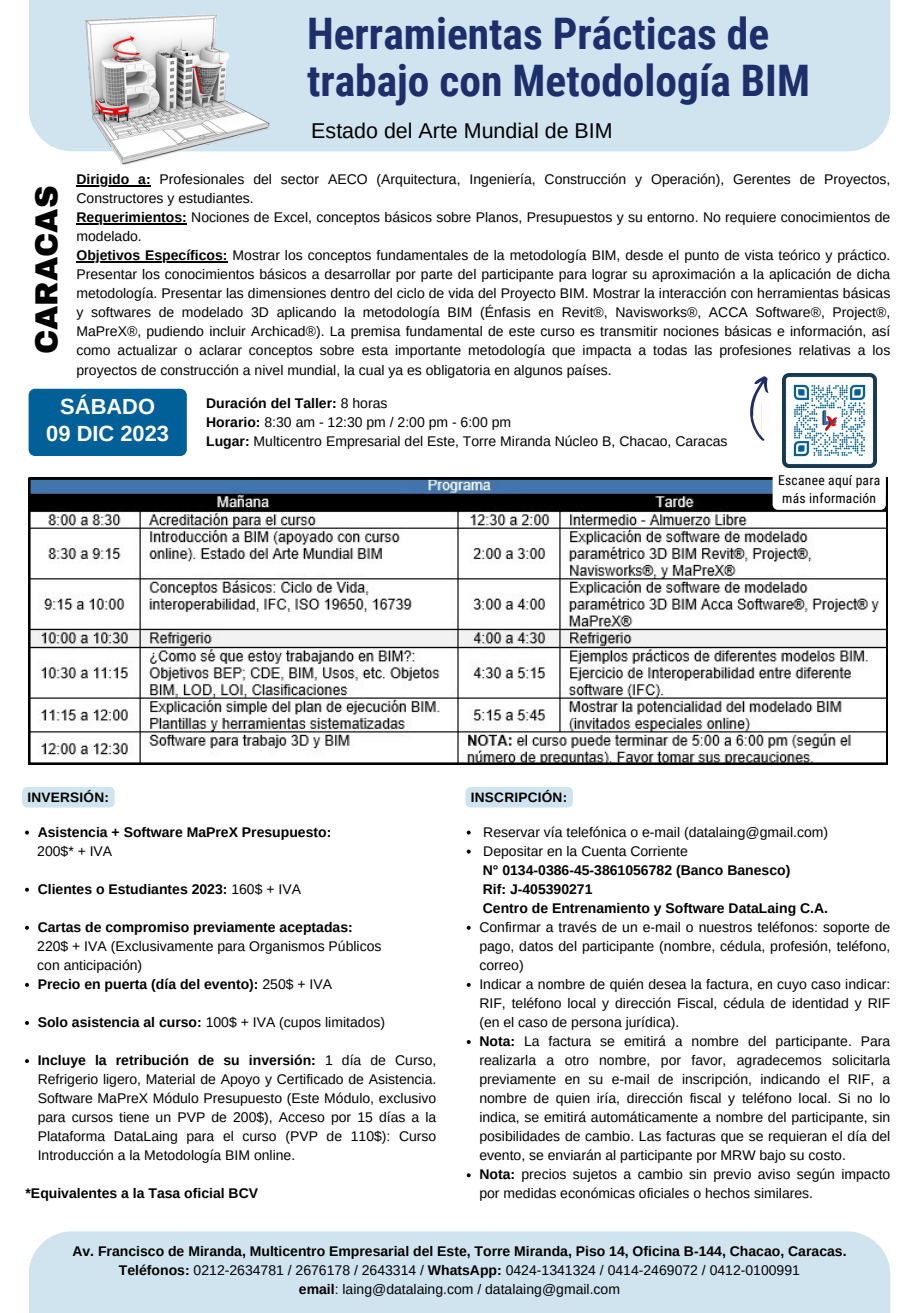
<style>
.page{position:relative;width:919px;height:1313px;background:#fff}
.page>*{position:absolute;margin:0;border:0;box-sizing:border-box;transform-origin:0 0}
.t1{font:700 43.49px/47.2px "Roboto Condensed";color:#1e2e6b}
.t2{font:900 31.24px "Archivo";color:#000}
.t3{font:700 21.88px "Arimo";color:#fff}
.t4{font:21.44px "Arimo";color:#000}
.t5{font:14px/19.1px "Arimo";color:#000;text-align:justify}
.t6{font:700 14px "Arimo";color:#000}
.t7{font:13.65px/17.7px "Roboto Condensed";letter-spacing:.015em;color:#000}
.t8{font:700 13.65px "Arimo";letter-spacing:.02em;color:#000}
.s1{font-weight:700}
.s2{font-weight:400}
</style>
<div class="page">
<div style="left:29px;top:0;width:861px;height:151px;background:#d0e4ef"></div>
<div style="left:29px;top:389px;width:158px;height:67px;background:#016097"></div>
<img style="left:876px;top:383px;width:1px;height:70px">
<hr style="left:76px;top:185px;width:75px;height:2px;background:#000">
<hr style="left:76px;top:223px;width:111px;height:2px;background:#000">
<hr style="left:76px;top:261px;width:152px;height:2px;background:#000">
<div style="left:29px;top:1231px;width:861px;height:81px;background:#d0e4ef"></div>
<img style="left:782px;top:373px;width:94px;height:94px">
<svg style="left:750px;top:376px;width:19px;height:65px"></svg>
<img style="left:70px;top:8px;width:202px;height:157px">
<svg style="left:29px;top:478px;width:859px;height:286px"></svg>
<svg style="left:25px;top:830px;width:4px;height:4px"></svg>
<svg style="left:25px;top:887px;width:4px;height:4px"></svg>
<svg style="left:25px;top:925px;width:4px;height:4px"></svg>
<svg style="left:25px;top:983px;width:4px;height:3px"></svg>
<svg style="left:25px;top:1021px;width:4px;height:4px"></svg>
<svg style="left:25px;top:1059px;width:4px;height:4px"></svg>
<svg style="left:467px;top:830px;width:4px;height:4px"></svg>
<svg style="left:467px;top:849px;width:4px;height:4px"></svg>
<svg style="left:467px;top:925px;width:4px;height:4px"></svg>
<svg style="left:467px;top:983px;width:4px;height:3px"></svg>
<svg style="left:467px;top:1040px;width:4px;height:4px"></svg>
<svg style="left:467px;top:1173px;width:4px;height:4px"></svg>
<svg style="left:772px;top:477px;width:114px;height:33px"></svg>
<div style="left:22px;top:787px;width:93px;height:20px;background:#d0e4ef"></div>
<div style="left:465px;top:787px;width:108px;height:20px;background:#d0e4ef"></div>
<p class="t1" style="left:307px;top:10px;width:504px">Herramientas Prácticas de trabajo con Metodología BIM</p>
<p class="t2" style="left:30px;top:354px;width:170px;rotate:-90deg">CARACAS</p>
<p class="t4" style="left:311px;top:118px;width:303px">Estado del Arte Mundial de BIM</p>
<p class="t5" style="left:76px;top:170px;width:815px"><span class="s1">Dirigido a:</span> Profesionales del sector AECO (Arquitectura, Ingeniería, Construcción y Operación), Gerentes de Proyectos,<br>Constructores y estudiantes.</p>
<p class="t5" style="left:76px;top:208px;width:815px"><span class="s1">Requerimientos:</span> Nociones de Excel, conceptos básicos sobre Planos, Presupuestos y su entorno. No requiere conocimientos de modelado.</p>
<p class="t5" style="left:76px;top:246px;width:815px"><span class="s1">Objetivos Específicos:</span> Mostrar los conceptos fundamentales de la metodología BIM, desde el punto de vista teórico y práctico.<br>Presentar los conocimientos básicos a desarrollar por parte del participante para lograr su aproximación a la aplicación de dicha metodología. Presentar las dimensiones dentro del ciclo de vida del Proyecto BIM. Mostrar la interacción con herramientas básicas y softwares de modelado 3D aplicando la metodología BIM (Énfasis en Revit®, Navisworks®, ACCA Software®, Project®, MaPreX®, pudiendo incluir Archicad®). La premisa fundamental de este curso es transmitir nociones básicas e información, así como actualizar o aclarar conceptos sobre esta importante metodología que impacta a todas las profesiones relativas a los proyectos de construcción a nivel mundial, la cual ya es obligatoria en algunos países.</p>
<p class="t3" style="left:60px;top:394px;width:96px">SÁBADO</p>
<p class="t3" style="left:46px;top:421px;width:124px">09 DIC 2023</p>
<p class="t6" style="left:206px;top:395px;width:183px">Duración del Taller: <span class="s2">8 horas</span></p>
<p class="t5" style="left:206px;top:412px;width:306px"><span class="s1">Horario:</span> 8:30 am - 12:30 pm / 2:00 pm - 6:00 pm</p>
<p class="t5" style="left:206px;top:431px;width:523px"><span class="s1">Lugar:</span> Multicentro Empresarial del Este, Torre Miranda Núcleo B, Chacao, Caracas</p>
<p class="t7" style="left:778px;top:472px;width:104px">Escanee aquí para más información</p>
<p class="t8" style="left:28px;top:789px;width:83px">INVERSIÓN:</p>
<p class="t8" style="left:471px;top:789px;width:98px">INSCRIPCIÓN:</p>
<p class="t6" style="left:38px;top:824px;width:295px">Asistencia + Software MaPreX Presupuesto:</p>
<p class="t5" style="left:37px;top:841px;width:77px">200$* + IVA</p>
<p class="t6" style="left:38px;top:881px;width:265px">Clientes o Estudiantes 2023: <span class="s2">160$ + IVA</span></p>
<p class="t6" style="left:38px;top:919px;width:317px">Cartas de compromiso previamente aceptadas:</p>
<p class="t5" style="left:37px;top:936px;width:346px">220$ + IVA (Exclusivamente para Organismos Públicos</p>
<p class="t5" style="left:37px;top:955px;width:107px">con anticipación)</p>
<p class="t6" style="left:38px;top:976px;width:296px">Precio en puerta (día del evento): <span class="s2">250$ + IVA</span></p>
<p class="t5" style="left:38px;top:1012px;width:349px"><span class="s1">Solo asistencia al curso:</span> 100$ + IVA (cupos limitados)</p>
<p class="t5" style="left:38px;top:1050px;width:400px"><span class="s1">Incluye la retribución de su inversión:</span> 1 día de Curso, Refrigerio ligero, Material de Apoyo y Certificado de Asistencia.<br>Software MaPreX Módulo Presupuesto (Este Módulo, exclusivo para cursos tiene un PVP de 200$), Acceso por 15 días a la Plataforma DataLaing para el curso (PVP de 110$): Curso Introducción a la Metodología BIM online.</p>
<p class="t6" style="left:26px;top:1185px;width:234px">*Equivalentes a la Tasa oficial BCV</p>
<p class="t5" style="left:483px;top:822px;width:346px">Reservar vía telefónica o e-mail (datalaing@gmail.com)</p>
<p class="t5" style="left:483px;top:841px;width:206px">Depositar en la Cuenta Corriente</p>
<p class="t6" style="left:483px;top:862px;width:309px">N° 0134-0386-45-3861056782 (Banco Banesco)</p>
<p class="t6" style="left:483px;top:881px;width:111px">Rif: J-405390271</p>
<p class="t6" style="left:483px;top:900px;width:347px">Centro de Entrenamiento y Software DataLaing C.A.</p>
<p class="t5" style="left:479px;top:917px;width:412px">Confirmar a través de un e-mail o nuestros teléfonos: soporte de pago, datos del participante (nombre, cédula, profesión, teléfono, correo)</p>
<p class="t5" style="left:479px;top:974px;width:412px">Indicar a nombre de quién desea la factura, en cuyo caso indicar:<br>RIF, teléfono local y dirección Fiscal, cédula de identidad y RIF (en el caso de persona jurídica).</p>
<p class="t5" style="left:479px;top:1031px;width:412px"><span class="s1">Nota:</span> La factura se emitirá a nombre del participante. Para realizarla a otro nombre, por favor, agradecemos solicitarla previamente en su e-mail de inscripción, indicando el RIF, a nombre de quien iría, dirección fiscal y teléfono local. Si no lo indica, se emitirá automáticamente a nombre del participante, sin posibilidades de cambio. Las facturas que se requieran el día del evento, se enviarán al participante por MRW bajo su costo.</p>
<p class="t5" style="left:479px;top:1164px;width:412px"><span class="s1">Nota:</span> precios sujetos a cambio sin previo aviso según impacto por medidas económicas oficiales o hechos similares.</p>
<p class="t6" style="left:72px;top:1243px;width:775px">Av. Francisco de Miranda, Multicentro Empresarial del Este, Torre Miranda, Piso 14, Oficina B-144, Chacao, Caracas.</p>
<p class="t5" style="left:119px;top:1260px;width:682px"><span class="s1">Teléfonos:</span> 0212-2634781 / 2676178 / 2643314 / <span class="s1">WhatsApp:</span> 0424-1341324 / 0414-2469072 / 0412-0100991</p>
<p class="t5" style="left:299px;top:1279px;width:322px"><span class="s1">email</span>: laing@datalaing.com / datalaing@gmail.com</p>
</div>
